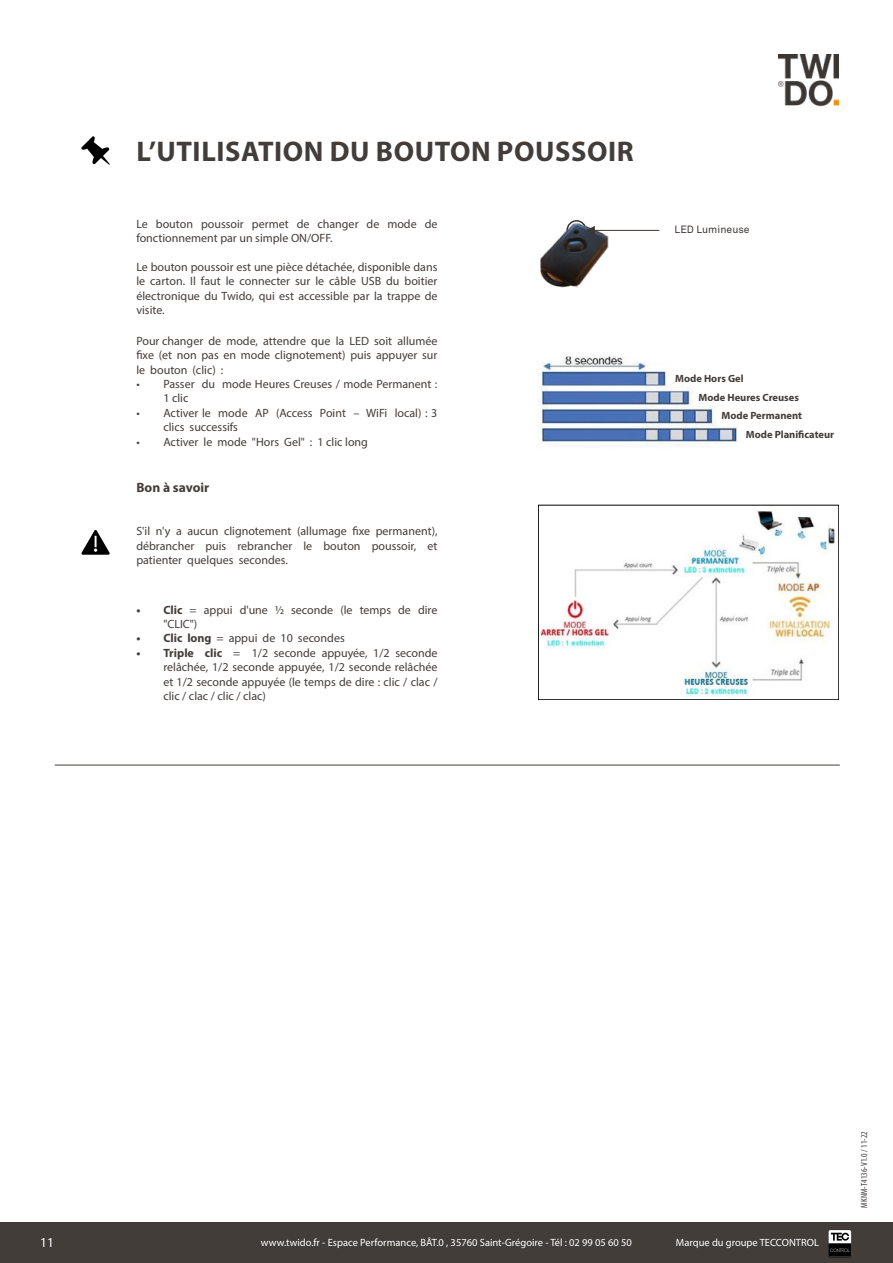
<style>
.page{position:relative;width:893px;height:1263px;background:#fff}
.page>*{position:absolute;margin:0;border:0;box-sizing:border-box;transform-origin:0 0}
.t1{font:700 28.5px "Myriad Pro";letter-spacing:.02em;color:#433d3a}
.t2{font:700 13.5px "Myriad Pro";color:#433d3a}
.t3{font:13.5px "Myriad Pro";color:#fff}
.t4{font:12px/14.4px "Myriad Pro";color:#433d3a}
.t5{font:10.5px "Myriad Pro";color:#fff}
.t6{font:700 10.5px "Myriad Pro";color:#433d3a}
.t7{font:10.5px "Akkurat Pro";letter-spacing:.005em;color:#3d3733}
.t8{font:condensed 9px "Myriad Pro";letter-spacing:.01em;color:#433d3a}
.s1{font-weight:700}
</style>
<div class="page">
<div style="left:0;top:1222px;width:893px;height:41px;background:#433d3a"></div>
<svg style="left:828px;top:1230px;width:24px;height:27px"></svg>
<img style="left:538px;top:356px;width:200px;height:91px">
<svg style="left:81px;top:530px;width:29px;height:25px"></svg>
<svg style="left:81px;top:136px;width:29px;height:29px"></svg>
<img style="left:779px;top:54px;width:60px;height:53px">
<div style="left:566px;top:220px;width:21px;height:21px;border:2px solid #3d3733;border-radius:50%"></div>
<img style="left:540px;top:222px;width:75px;height:66px">
<hr style="left:593px;top:230px;width:66px;height:1px;background:#3d3733">
<svg style="left:586px;top:226px;width:9px;height:9px"></svg>
<img style="left:540px;top:511px;width:296px;height:186px">
<div style="left:538px;top:505px;width:301px;height:195px;border:1px solid #000"></div>
<hr style="left:55px;top:765px;width:785px;height:1px;background:#433d3a">
<h1 class="t1" style="left:137px;top:133px;width:498px">L’UTILISATION DU BOUTON POUSSOIR</h1>
<p class="t4" style="left:136px;top:216px;width:303px">Le bouton poussoir permet de changer de mode de fonctionnement par un simple ON/OFF.</p>
<p class="t4" style="left:136px;top:260px;width:303px;text-align:justify">Le bouton poussoir est une pièce détachée, disponible dans le carton. Il faut le connecter sur le câble USB du boitier électronique du Twido, qui est accessible par la trappe de visite.</p>
<p class="t4" style="left:136px;top:333px;width:303px;text-align:justify">Pour changer de mode, attendre que la LED soit allumée fixe (et non pas en mode clignotement) puis appuyer sur le bouton (clic) :</p>
<p class="t4" style="left:163px;top:377px;width:276px;text-indent:-27px">• Passer du mode Heures Creuses / mode Permanent :<br>1 clic</p>
<p class="t4" style="left:163px;top:405px;width:276px;text-indent:-27px">• Activer le mode AP (Access Point – WiFi local) : 3 clics successifs</p>
<p class="t4" style="left:136px;top:434px;width:233px">• Activer le mode "Hors Gel" : 1 clic long</p>
<p class="t2" style="left:136px;top:478px;width:74px">Bon à savoir</p>
<p class="t4" style="left:136px;top:524px;width:303px;text-align:justify">S'il n'y a aucun clignotement (allumage fixe permanent), débrancher puis rebrancher le bouton poussoir, et patienter quelques secondes.</p>
<p class="t4" style="left:163px;top:602px;width:276px;text-indent:-27px"><span class="s1">• Clic</span> = appui d'une ½ seconde (le temps de dire "CLIC")</p>
<p class="t4" style="left:136px;top:631px;width:210px"><span class="s1">• Clic long</span> = appui de 10 secondes</p>
<p class="t4" style="left:163px;top:645px;width:276px;text-align:justify;text-indent:-27px"><span class="s1">• Triple clic</span> = 1/2 seconde appuyée, 1/2 seconde relâchée, 1/2 seconde appuyée, 1/2 seconde relâchée et 1/2 seconde appuyée (le temps de dire : clic / clac / clic / clac / clic / clac)</p>
<p class="t7" style="left:675px;top:223px;width:77px">LED Lumineuse</p>
<p class="t6" style="left:675px;top:372px;width:70px">Mode Hors Gel</p>
<p class="t6" style="left:699px;top:390px;width:102px">Mode Heures Creuses</p>
<p class="t6" style="left:721px;top:409px;width:82px">Mode Permanent</p>
<p class="t6" style="left:746px;top:427px;width:90px">Mode Planificateur</p>
<p class="t3" style="left:40px;top:1234px;width:15px">11</p>
<p class="t5" style="left:261px;top:1236px;width:372px">www.twido.fr - Espace Performance, BÂT.0 , 35760 Saint-Grégoire - Tél : 02 99 05 60 50</p>
<p class="t5" style="left:676px;top:1236px;width:145px">Marque du groupe TECCONTROL</p>
<p class="t8" style="left:859px;top:1207px;width:78px;rotate:-90deg">MKNM-T4136-V1.0 / 11-22</p>
</div>
